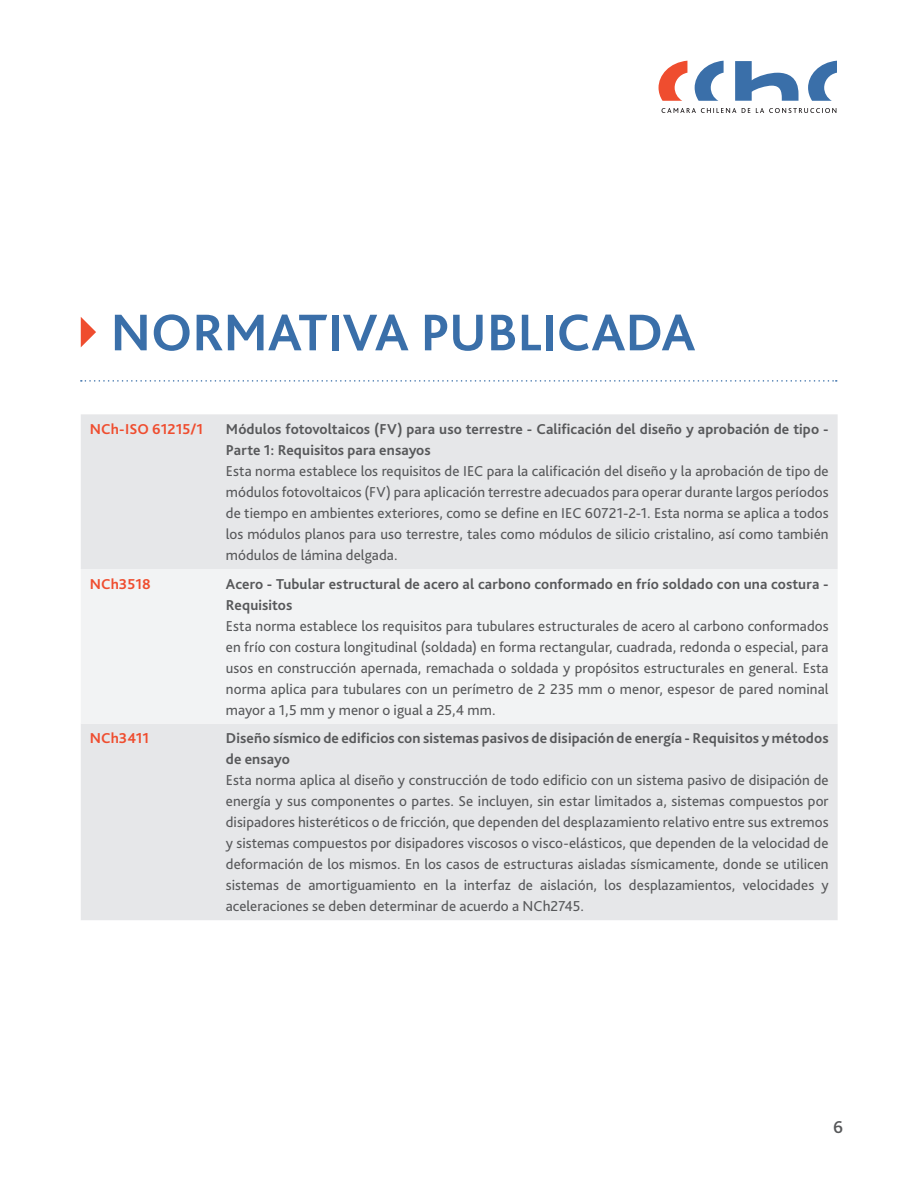
<style>
.page{position:relative;width:918px;height:1188px;background:#fff}
.page>*{position:absolute;margin:0;border:0;box-sizing:border-box;transform-origin:0 0}
.t1{font:700 54px "Bliss Pro";color:#3a6fa9}
.t2{font:500 18px "Bliss Pro";color:#57585a}
.t3{font:15px/21px "Bliss Pro";letter-spacing:.005em;color:#57585a;text-align:justify}
.t4{font:700 15px/21px "Bliss Pro";letter-spacing:.01em;color:#57585a}
.t5{font:700 15px "Bliss Pro";letter-spacing:.005em;color:#ef4d2f}
</style>
<div class="page">
<svg style="left:735px;top:61px;width:64px;height:40px"></svg>
<svg style="left:808px;top:61px;width:29px;height:40px"></svg>
<svg style="left:695px;top:61px;width:29px;height:40px"></svg>
<svg style="left:659px;top:61px;width:28px;height:40px"></svg>
<svg style="left:662px;top:108px;width:174px;height:5px"></svg>
<svg style="left:81px;top:317px;width:15px;height:30px"></svg>
<svg style="left:81px;top:380px;width:756px;height:2px"></svg>
<div style="left:81px;top:414px;width:757px;height:506px;background:#e6e7e9"></div>
<div style="left:81px;top:569px;width:757px;height:155px;background:#f2f3f4"></div>
<h1 class="t1" style="left:111px;top:299px;width:586px">NORMATIVA PUBLICADA</h1>
<p class="t5" style="left:90px;top:420px;width:115px">NCh-ISO 61215/1</p>
<p class="t4" style="left:226px;top:418px;width:604px">Módulos fotovoltaicos (FV) para uso terrestre - Calificación del diseño y aprobación de tipo -<br>Parte 1: Requisitos para ensayos</p>
<p class="t3" style="left:226px;top:460px;width:604px">Esta norma establece los requisitos de IEC para la calificación del diseño y la aprobación de tipo de módulos fotovoltaicos (FV) para aplicación terrestre adecuados para operar durante largos períodos de tiempo en ambientes exteriores, como se define en IEC 60721-2-1. Esta norma se aplica a todos los módulos planos para uso terrestre, tales como módulos de silicio cristalino, así como también módulos de lámina delgada.</p>
<p class="t5" style="left:90px;top:574px;width:63px">NCh3518</p>
<p class="t4" style="left:226px;top:573px;width:604px">Acero - Tubular estructural de acero al carbono conformado en frío soldado con una costura -<br>Requisitos</p>
<p class="t3" style="left:226px;top:615px;width:604px">Esta norma establece los requisitos para tubulares estructurales de acero al carbono conformados en frío con costura longitudinal (soldada) en forma rectangular, cuadrada, redonda o especial, para usos en construcción apernada, remachada o soldada y propósitos estructurales en general. Esta norma aplica para tubulares con un perímetro de 2 235 mm o menor, espesor de pared nominal mayor a 1,5 mm y menor o igual a 25,4 mm.</p>
<p class="t5" style="left:90px;top:729px;width:61px">NCh3411</p>
<p class="t4" style="left:226px;top:727px;width:604px">Diseño sísmico de edificios con sistemas pasivos de disipación de energía - Requisitos y métodos de ensayo</p>
<p class="t3" style="left:226px;top:769px;width:604px">Esta norma aplica al diseño y construcción de todo edificio con un sistema pasivo de disipación de energía y sus componentes o partes. Se incluyen, sin estar limitados a, sistemas compuestos por disipadores histeréticos o de fricción, que dependen del desplazamiento relativo entre sus extremos y sistemas compuestos por disipadores viscosos o visco-elásticos, que dependen de la velocidad de deformación de los mismos. En los casos de estructuras aisladas sísmicamente, donde se utilicen sistemas de amortiguamiento en la interfaz de aislación, los desplazamientos, velocidades y aceleraciones se deben determinar de acuerdo a NCh2745.</p>
<p class="t2" style="left:833px;top:1116px;width:11px">6</p>
</div>
